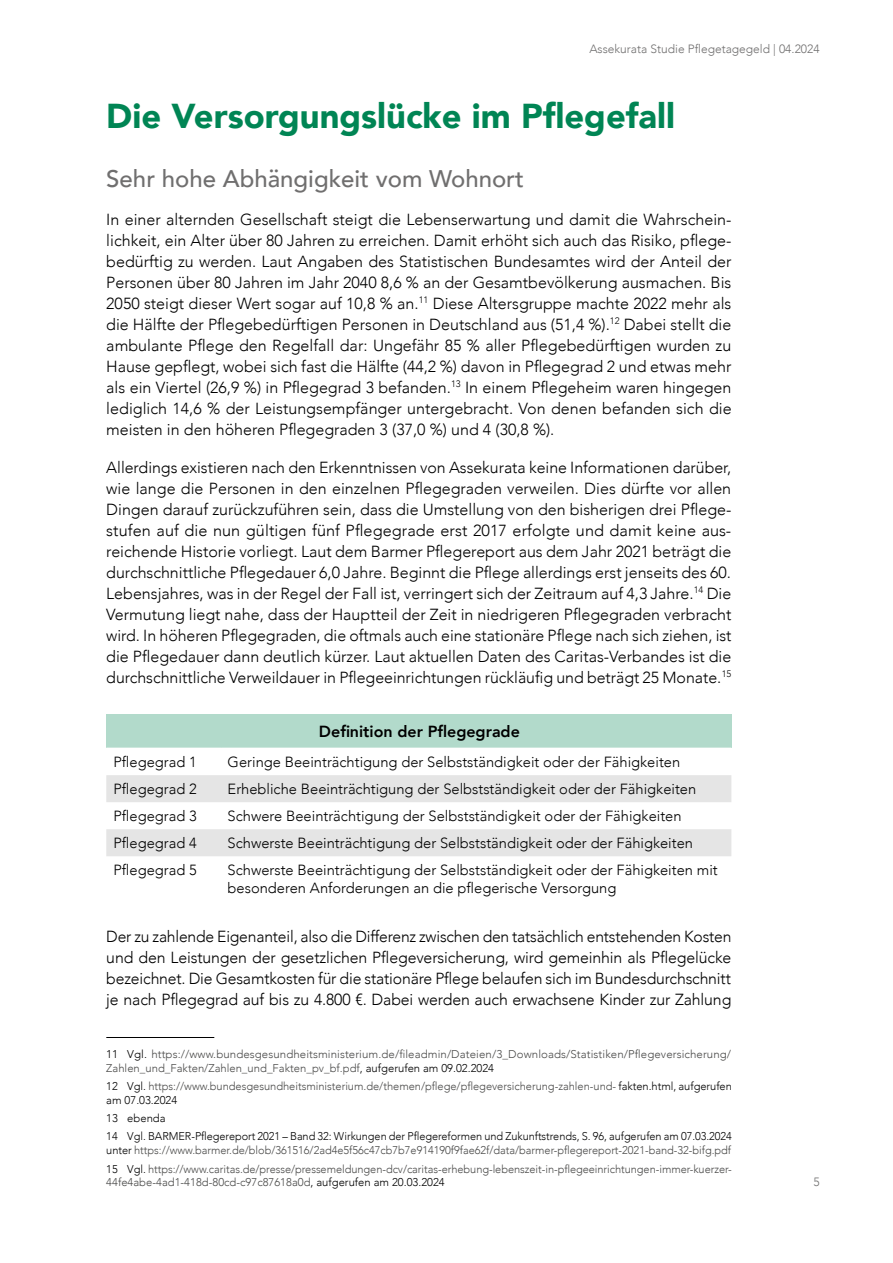
<style>
.page{position:relative;width:893px;height:1263px;background:#fff}
.page>*{position:absolute;margin:0;border:0;box-sizing:border-box;transform-origin:0 0}
.t1{font:900 34.5px "Avenir";color:#008554}
.t2{font:500 24px "Avenir";color:#706f6f}
.t3{font:300 16.05px/21px "Avenir";color:#000;text-align:justify}
.t4{font:800 16.05px "Avenir";color:#000}
.t5{font:300 14.7px/18px "Avenir";color:#000}
.t6{font:300 12px "Avenir";color:#706f6f}
.t7{font:300 11.25px/14px "Avenir";letter-spacing:-.005em;color:#4a4a49}
.t8{font:300 11.25px/18.1px "Avenir";letter-spacing:-.005em;color:#000}
.s1{color:#000}
</style>
<div class="page">
<div style="left:106px;top:714px;width:625px;height:34px;background:#b2dacb"></div>
<svg style="left:106px;top:775px;width:625px;height:81px;fill:#e5e5e5"></svg>
<hr style="left:106px;top:1037px;width:108px;height:1px;background:#000">
<p class="t6" style="left:589px;top:42px;width:232px">Assekurata Studie Pflegetagegeld | 04.2024</p>
<h1 class="t1" style="left:106px;top:86px;width:570px">Die Versorgungslücke im Pflegefall</h1>
<h2 class="t2" style="left:106px;top:157px;width:419px">Sehr hohe Abhängigkeit vom Wohnort</h2>
<p class="t3" style="left:106px;top:209px;width:627px">In einer alternden Gesellschaft steigt die Lebenserwartung und damit die Wahrschein&shy;lichkeit, ein Alter über 80 Jahren zu erreichen. Damit erhöht sich auch das Risiko, pflege&shy;bedürftig zu werden. Laut Angaben des Statistischen Bundesamtes wird der Anteil der Personen über 80 Jahren im Jahr 2040 8,6 % an der Gesamtbevölkerung ausmachen. Bis 2050 steigt dieser Wert sogar auf 10,8 % an.<sup>11</sup> Diese Altersgruppe machte 2022 mehr als die Hälfte der Pflegebedürftigen Personen in Deutschland aus (51,4 %).<sup>12</sup> Dabei stellt die ambulante Pflege den Regelfall dar: Ungefähr 85 % aller Pflegebedürftigen wurden zu Hause gepflegt, wobei sich fast die Hälfte (44,2 %) davon in Pflegegrad 2 und etwas mehr als ein Viertel (26,9 %) in Pflegegrad 3 befanden.<sup>13</sup> In einem Pflegeheim waren hingegen lediglich 14,6 % der Leistungsempfänger untergebracht. Von denen befanden sich die meisten in den höheren Pflegegraden 3 (37,0 %) und 4 (30,8 %).</p>
<p class="t3" style="left:106px;top:457px;width:627px">Allerdings existieren nach den Erkenntnissen von Assekurata keine Informationen darüber, wie lange die Personen in den einzelnen Pflegegraden verweilen. Dies dürfte vor allen Dingen darauf zurückzuführen sein, dass die Umstellung von den bisherigen drei Pflege&shy;stufen auf die nun gültigen fünf Pflegegrade erst 2017 erfolgte und damit keine aus&shy;reichende Historie vorliegt. Laut dem Barmer Pflegereport aus dem Jahr 2021 beträgt die durchschnittliche Pflegedauer 6,0 Jahre. Beginnt die Pflege allerdings erst jenseits des 60.<br>Lebensjahres, was in der Regel der Fall ist, verringert sich der Zeitraum auf 4,3 Jahre.<sup>14</sup> Die Vermutung liegt nahe, dass der Hauptteil der Zeit in niedrigeren Pflegegraden verbracht wird. In höheren Pflegegraden, die oftmals auch eine stationäre Pflege nach sich ziehen, ist die Pflegedauer dann deutlich kürzer. Laut aktuellen Daten des Caritas-Verbandes ist die durchschnittliche Verweildauer in Pflegeeinrichtungen rückläufig und beträgt 25 Monate.<sup>15</sup></p>
<p class="t4" style="left:319px;top:718px;width:202px">Definition der Pflegegrade</p>
<p class="t5" style="left:114px;top:753px;width:85px">Pflegegrad 1</p>
<p class="t5" style="left:228px;top:753px;width:454px">Geringe Beeinträchtigung der Selbstständigkeit oder der Fähigkeiten</p>
<p class="t5" style="left:114px;top:780px;width:85px">Pflegegrad 2</p>
<p class="t5" style="left:228px;top:780px;width:470px">Erhebliche Beeinträchtigung der Selbstständigkeit oder der Fähigkeiten</p>
<p class="t5" style="left:114px;top:807px;width:85px">Pflegegrad 3</p>
<p class="t5" style="left:228px;top:807px;width:455px">Schwere Beeinträchtigung der Selbstständigkeit oder der Fähigkeiten</p>
<p class="t5" style="left:114px;top:834px;width:85px">Pflegegrad 4</p>
<p class="t5" style="left:228px;top:834px;width:467px">Schwerste Beeinträchtigung der Selbstständigkeit oder der Fähigkeiten</p>
<p class="t5" style="left:114px;top:861px;width:85px">Pflegegrad 5</p>
<p class="t5" style="left:228px;top:861px;width:492px">Schwerste Beeinträchtigung der Selbstständigkeit oder der Fähigkeiten mit besonderen Anforderungen an die pflegerische Versorgung</p>
<p class="t3" style="left:106px;top:926px;width:627px">Der zu zahlende Eigenanteil, also die Differenz zwischen den tatsächlich entstehenden Kosten und den Leistungen der gesetzlichen Pflegeversicherung, wird gemeinhin als Pflegelücke bezeichnet. Die Gesamtkosten für die stationäre Pflege belaufen sich im Bundesdurchschnitt je nach Pflegegrad auf bis zu 4.800 €. Dabei werden auch erwachsene Kinder zur Zahlung</p>
<p class="t7" style="left:106px;top:1047px;width:626px"><span class="s1">11 Vgl.</span> https://www.bundesgesundheitsministerium.de/fileadmin/Dateien/3_Downloads/Statistiken/Pflegeversicherung/<br>Zahlen_und_Fakten/Zahlen_und_Fakten_pv_bf.pdf<span class="s1">, aufgerufen am 09.02.2024</span></p>
<p class="t7" style="left:106px;top:1079px;width:627px"><span class="s1">12 Vgl.</span> https://www.bundesgesundheitsministerium.de/themen/pflege/pflegeversicherung-zahlen-und- <span class="s1">fakten.html, aufgerufen am 07.03.2024</span></p>
<p class="t8" style="left:106px;top:1109px;width:627px">13 ebenda<br>14 Vgl. BARMER-Pflegereport 2021 – Band 32: Wirkungen der Pflegereformen und Zukunftstrends, S. 96, aufgerufen am 07.03.2024</p>
<p class="t7" style="left:106px;top:1141px;width:627px;line-height:18.1px"><span class="s1">unter</span> https://www.barmer.de/blob/361516/2ad4e5f56c47cb7b7e914190f9fae62f/data/barmer-pflegereport-2021-band-32-bifg.pdf<br><span class="s1">15 Vgl.</span> https://www.caritas.de/presse/pressemeldungen-dcv/caritas-erhebung-lebenszeit-in-pflegeeinrichtungen-immer-kuerzer-</p>
<p class="t7" style="left:106px;top:1175px;width:340px">44fe4abe-4ad1-418d-80cd-c97c87618a0d<span class="s1">, aufgerufen am 20.03.2024</span></p>
<p class="t6" style="left:813px;top:1175px;width:8px">5</p>
</div>
